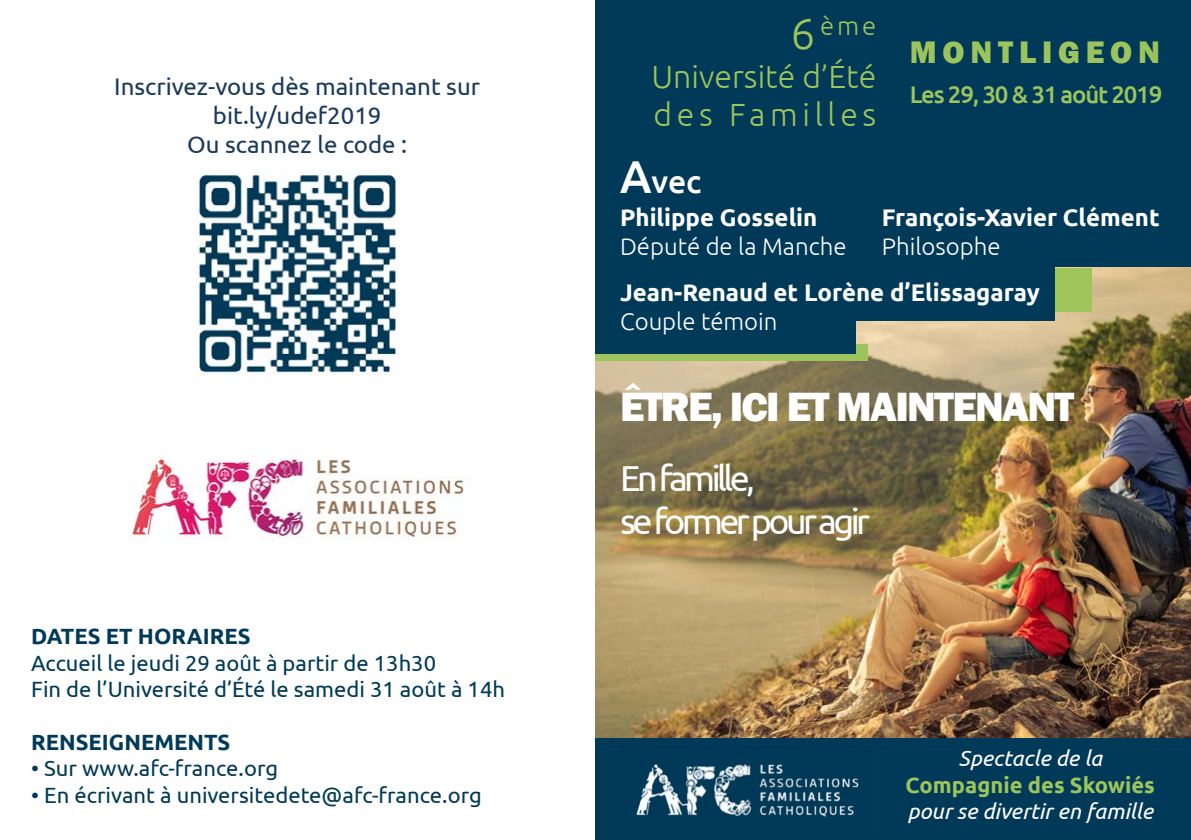
<style>
.page{position:relative;width:1191px;height:840px;background:#fff}
.page>*{position:absolute;margin:0;border:0;box-sizing:border-box;transform-origin:0 0}
.t1{font:800 42px "Franklin Gothic";letter-spacing:-.04em;color:#fff}
.t2{font:36px/43.2px "Ubuntu";letter-spacing:-.1em;color:#fff}
.t3{font:300 32px/38.4px "Ubuntu";color:#9ec45a}
.t4{font:800 32px "Franklin Gothic";letter-spacing:.18em;color:#9dc45c}
.t5{font:500 32px "Ubuntu";color:#fff}
.t6{font:300 25.6px "Ubuntu";color:#9ec45a}
.t7{font:700 24px "Ubuntu";color:#fff}
.t8{font:24px/28.8px "Ubuntu";color:#1a3a5b;text-align:center}
.t9{font:300 24px "Ubuntu";color:#fff}
.t10{font:500 24px "Ubuntu";letter-spacing:-.05em;color:#9dc45c}
.t11{font:22px/26.4px "Ubuntu";color:#003a58}
.t12{font:italic 22px "Ubuntu";color:#fff}
.t13{font:700 22px "Ubuntu";color:#003a58}
.t14{font:700 22px "Ubuntu";color:#9dc45c}
.s1{font-size:44px}
.s2{font-size:46px}
</style>
<div class="page">
<div style="left:595px;top:0;width:596px;height:839px;background:#003a58"></div>
<img style="left:595px;top:268px;width:596px;height:469px">
<div style="left:838px;top:268px;width:253px;height:44px;background:#9ec45a"></div>
<div style="left:595px;top:262px;width:459px;height:58px;background:#003a58"></div>
<div style="left:595px;top:344px;width:272px;height:17px;background:#9dc45c"></div>
<div style="left:595px;top:313px;width:261px;height:40px;background:#003a58"></div>
<img style="left:636px;top:764px;width:223px;height:53px">
<img style="left:132px;top:459px;width:336px;height:81px">
<img style="left:196px;top:174px;width:204px;height:202px">
<p class="t8" style="left:114px;top:71px;width:367px">Inscrivez-vous dès maintenant sur bit.ly/udef2019<br>Ou scannez le code :</p>
<p class="t13" style="left:31px;top:622px;width:221px">DATES ET HORAIRES</p>
<p class="t11" style="left:31px;top:648px;width:475px">Accueil le jeudi 29 août à partir de 13h30<br>Fin de l’Université d’Été le samedi 31 août à 14h</p>
<p class="t13" style="left:31px;top:728px;width:201px">RENSEIGNEMENTS</p>
<p class="t11" style="left:31px;top:754px;width:248px">• Sur www.afc-france.org</p>
<p class="t11" style="left:31px;top:780px;width:452px">• En écrivant à universitedete@afc-france.org</p>
<p class="t6" style="left:790px;top:10px;width:87px"><span class="s1">6</span>ème</p>
<h3 class="t3" style="left:651px;top:56px;width:226px">Université d’Été des Familles</h3>
<h3 class="t4" style="left:910px;top:32px;width:251px">MONTLIGEON</h3>
<p class="t10" style="left:910px;top:80px;width:254px">Les 29, 30 &amp; 31 août 2019</p>
<h3 class="t5" style="left:620px;top:161px;width:83px"><span class="s2">A</span>vec</h3>
<p class="t7" style="left:620px;top:203px;width:199px">Philippe Gosselin</p>
<p class="t9" style="left:620px;top:232px;width:228px">Député de la Manche</p>
<p class="t7" style="left:620px;top:278px;width:421px">Jean-Renaud et Lorène d’Elissagaray</p>
<p class="t9" style="left:620px;top:306px;width:159px">Couple témoin</p>
<p class="t7" style="left:882px;top:203px;width:279px">François-Xavier Clément</p>
<p class="t9" style="left:882px;top:232px;width:120px">Philosophe</p>
<h1 class="t1" style="left:620px;top:379px;width:456px">ÊTRE, ICI ET MAINTENANT</h1>
<h2 class="t2" style="left:620px;top:455px;width:251px">En famille,<br>se former pour agir</h2>
<p class="t12" style="left:958px;top:744px;width:145px">Spectacle de la</p>
<p class="t14" style="left:905px;top:771px;width:251px">Compagnie des Skowiés</p>
<p class="t12" style="left:907px;top:797px;width:247px">pour se divertir en famille</p>
</div>
